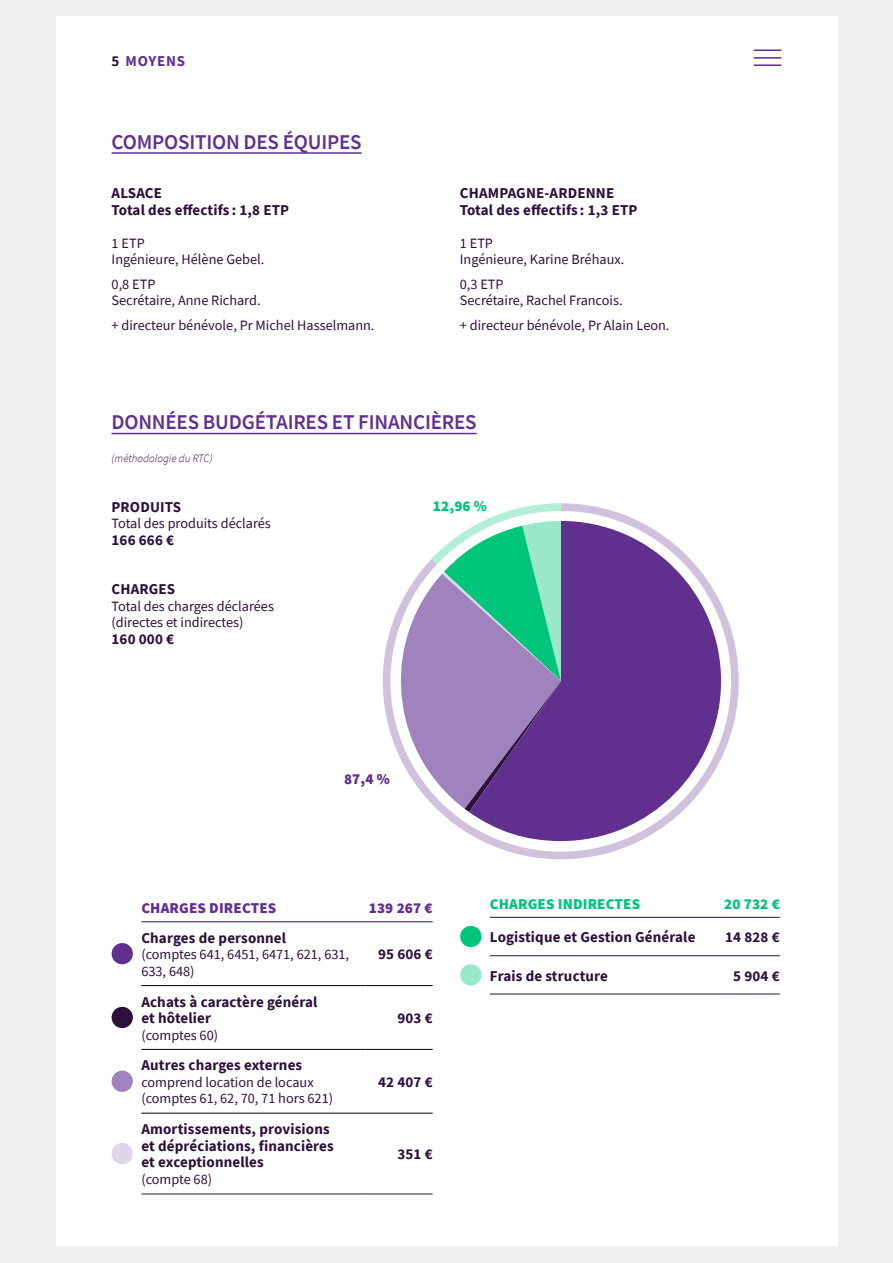
<style>
.page{position:relative;width:893px;height:1263px;background:#f0f0f0}
.page>*{position:absolute;margin:0;border:0;box-sizing:border-box;transform-origin:0 0}
.t1{font:600 21px "Source Sans Pro";letter-spacing:-.01em;color:#61308f}
.t2{font:700 15px/16.5px "Source Sans Pro";letter-spacing:.01em;color:#2e103d}
.t3{font:900 15px "Source Sans Pro";letter-spacing:.01em;color:#00c57a}
.t4{font:900 15px "Source Sans Pro";letter-spacing:.01em;color:#61308f}
.t5{font:700 15px "Source Sans Pro";letter-spacing:.05em;color:#61308f}
.t6{font:14.25px/16.5px "Source Sans Pro";color:#2e103d}
.t7{font:italic 300 11.25px "Source Sans Pro";color:#2e103d}
.s1{color:#2e103d}
</style>
<div class="page">
<div style="left:56px;top:16px;width:781px;height:1230px;background:#fff"></div>
<hr style="left:112px;top:433px;width:365px;height:1px;background:#61308f">
<hr style="left:112px;top:152px;width:250px;height:2px;background:#61308f">
<hr style="left:141px;top:921px;width:225px;height:1px;background:#2e103d">
<hr style="left:366px;top:921px;width:67px;height:1px;background:#2e103d">
<hr style="left:141px;top:1193px;width:225px;height:1px;background:#2e103d">
<hr style="left:366px;top:1193px;width:67px;height:1px;background:#2e103d">
<hr style="left:141px;top:985px;width:225px;height:1px;background:#000">
<hr style="left:366px;top:985px;width:67px;height:1px;background:#000">
<hr style="left:141px;top:1049px;width:225px;height:1px;background:#000">
<hr style="left:366px;top:1049px;width:67px;height:1px;background:#000">
<hr style="left:141px;top:1113px;width:225px;height:1px;background:#000">
<hr style="left:366px;top:1113px;width:67px;height:1px;background:#000">
<div style="left:112px;top:943px;width:21px;height:21px;background:#61308f;border-radius:50%"></div>
<div style="left:112px;top:1007px;width:21px;height:21px;background:#2e103d;border-radius:50%"></div>
<div style="left:112px;top:1071px;width:21px;height:21px;background:#a083bc;border-radius:50%"></div>
<div style="left:112px;top:1143px;width:21px;height:21px;background:#dfd6e9;border-radius:50%"></div>
<hr style="left:490px;top:917px;width:231px;height:1px;background:#2e103d">
<hr style="left:721px;top:917px;width:59px;height:1px;background:#2e103d">
<hr style="left:490px;top:955px;width:231px;height:1px;background:#2e103d">
<hr style="left:721px;top:955px;width:59px;height:1px;background:#2e103d">
<hr style="left:490px;top:994px;width:231px;height:1px;background:#2e103d">
<hr style="left:721px;top:994px;width:59px;height:1px;background:#2e103d">
<div style="left:460px;top:926px;width:21px;height:21px;background:#00c57a;border-radius:50%"></div>
<div style="left:460px;top:964px;width:21px;height:21px;background:#99e8ca;border-radius:50%"></div>
<svg style="left:440px;top:503px;width:299px;height:357px"></svg>
<svg style="left:382px;top:503px;width:186px;height:309px"></svg>
<svg style="left:754px;top:50px;width:27px;height:1px"></svg>
<hr style="left:754px;top:57px;width:27px;height:2px;background:#61308f">
<hr style="left:754px;top:64px;width:27px;height:2px;background:#61308f">
<p class="t5" style="left:112px;top:51px;width:75px"><span class="s1">5</span> MOYENS</p>
<h1 class="t1" style="left:112px;top:128px;width:252px">COMPOSITION DES ÉQUIPES</h1>
<p class="t2" style="left:112px;top:185px;width:179px">ALSACE<br>Total des effectifs : 1,8 ETP</p>
<p class="t6" style="left:112px;top:234px;width:154px">1 ETP<br>Ingénieure, Hélène Gebel.</p>
<p class="t6" style="left:112px;top:276px;width:150px">0,8 ETP<br>Secrétaire, Anne Richard.</p>
<p class="t6" style="left:112px;top:317px;width:264px">+ directeur bénévole, Pr Michel Hasselmann.</p>
<p class="t2" style="left:460px;top:185px;width:179px">CHAMPAGNE-ARDENNE<br>Total des effectifs : 1,3 ETP</p>
<p class="t6" style="left:460px;top:234px;width:166px">1 ETP<br>Ingénieure, Karine Bréhaux.</p>
<p class="t6" style="left:460px;top:276px;width:164px">0,3 ETP<br>Secrétaire, Rachel Francois.</p>
<p class="t6" style="left:460px;top:317px;width:211px">+ directeur bénévole, Pr Alain Leon.</p>
<h1 class="t1" style="left:112px;top:408px;width:367px">DONNÉES BUDGÉTAIRES ET FINANCIÈRES</h1>
<p class="t7" style="left:112px;top:451px;width:103px">(méthodologie du RTC)</p>
<p class="t2" style="left:112px;top:498px;width:71px">PRODUITS</p>
<p class="t6" style="left:112px;top:515px;width:161px">Total des produits déclarés</p>
<p class="t2" style="left:112px;top:531px;width:64px">166 666 €</p>
<p class="t2" style="left:112px;top:581px;width:65px">CHARGES</p>
<p class="t6" style="left:112px;top:597px;width:164px">Total des charges déclarées (directes et indirectes)</p>
<p class="t2" style="left:112px;top:630px;width:64px">160 000 €</p>
<p class="t3" style="left:433px;top:496px;width:56px">12,96 %</p>
<p class="t4" style="left:344px;top:768px;width:47px">87,4 %</p>
<p class="t4" style="left:141px;top:898px;width:137px">CHARGES DIRECTES</p>
<p class="t4" style="left:369px;top:898px;width:65px">139 267 €</p>
<p class="t2" style="left:141px;top:929px;width:146px">Charges de personnel</p>
<p class="t6" style="left:141px;top:946px;width:209px">(comptes 641, 6451, 6471, 621, 631,<br>633, 648)</p>
<p class="t2" style="left:378px;top:946px;width:56px">95 606 €</p>
<p class="t2" style="left:141px;top:993px;width:178px">Achats à caractère général et hôtelier</p>
<p class="t6" style="left:141px;top:1026px;width:78px">(comptes 60)</p>
<p class="t2" style="left:397px;top:1010px;width:37px">903 €</p>
<p class="t2" style="left:141px;top:1057px;width:162px">Autres charges externes</p>
<p class="t6" style="left:141px;top:1074px;width:193px">comprend location de locaux (comptes 61, 62, 70, 71 hors 621)</p>
<p class="t2" style="left:378px;top:1073px;width:56px">42 407 €</p>
<p class="t2" style="left:141px;top:1121px;width:194px">Amortissements, provisions et dépréciations, financières et exceptionnelles</p>
<p class="t6" style="left:141px;top:1171px;width:72px">(compte 68)</p>
<p class="t2" style="left:397px;top:1146px;width:37px">351 €</p>
<p class="t3" style="left:490px;top:893px;width:152px">CHARGES INDIRECTES</p>
<p class="t3" style="left:724px;top:893px;width:57px">20 732 €</p>
<p class="t2" style="left:490px;top:929px;width:207px">Logistique et Gestion Générale</p>
<p class="t2" style="left:725px;top:929px;width:56px">14 828 €</p>
<p class="t2" style="left:490px;top:967px;width:120px">Frais de structure</p>
<p class="t2" style="left:733px;top:967px;width:48px">5904€</p>
</div>
